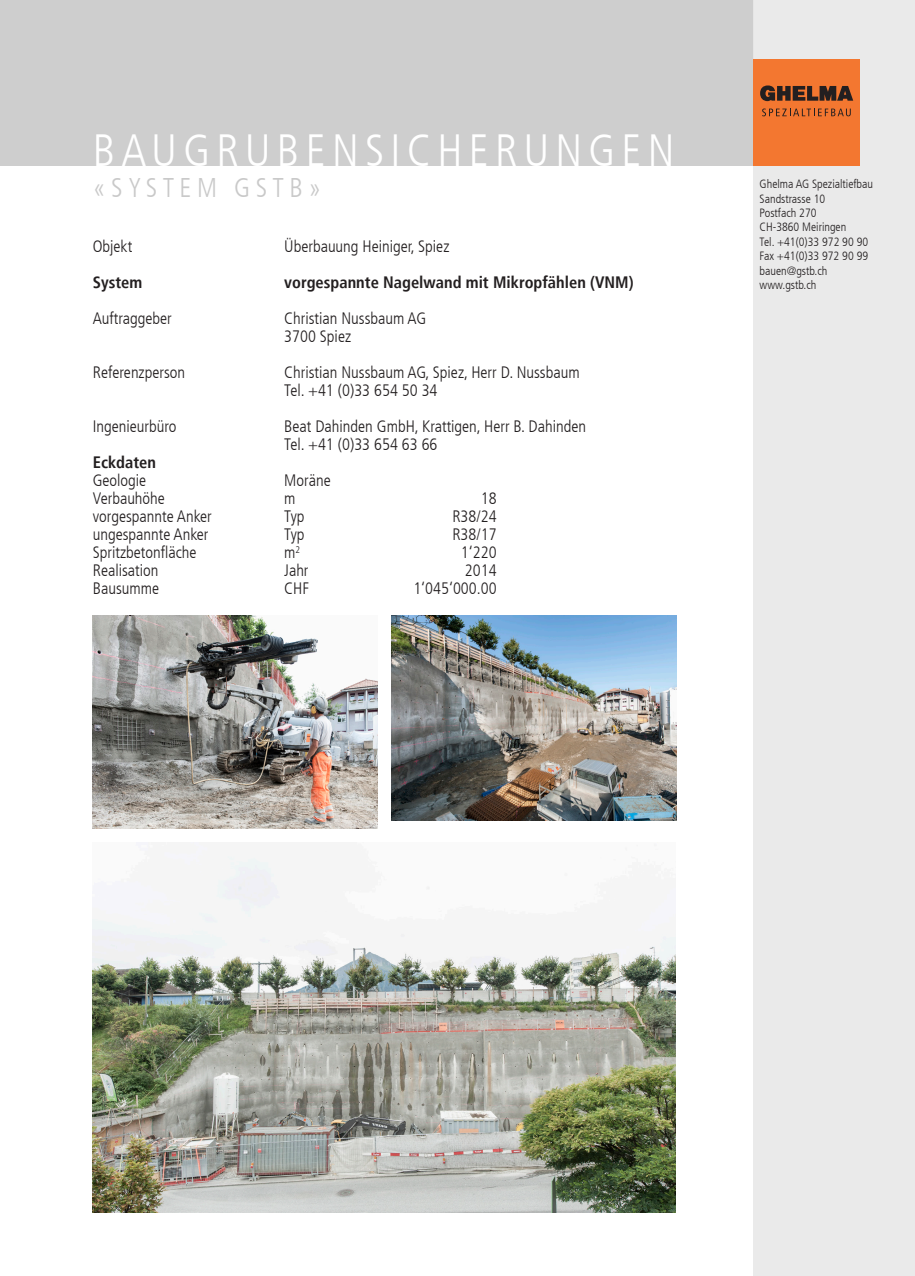
<style>
.page{position:relative;width:915px;height:1276px;background:#fff}
.page>*{position:absolute;margin:0;border:0;box-sizing:border-box;transform-origin:0 0}
.t1{font:300 condensed 45px "Frutiger LT";letter-spacing:.14em;color:#fff}
.t2{font:300 condensed 27px "Frutiger LT";letter-spacing:.2em;color:#c9c9c9}
.t3{font:300 condensed 16.5px/18px "Frutiger LT";color:#231f20}
.t4{font:700 condensed 16.5px "Frutiger LT";color:#231f20}
.t5{font:300 condensed 12px "Frutiger LT";color:#231f20}
</style>
<div class="page">
<div style="left:0;top:0;width:753px;height:166px;background:#c9c9c9"></div>
<div style="left:753px;top:0;width:161px;height:1276px;background:#e8e8e8"></div>
<div style="left:753px;top:59px;width:106px;height:107px;background:#f37730"></div>
<svg style="left:760px;top:85px;width:92px;height:16px"></svg>
<svg style="left:762px;top:108px;width:88px;height:8px"></svg>
<img style="left:93px;top:615px;width:285px;height:214px">
<img style="left:391px;top:615px;width:285px;height:205px">
<img style="left:93px;top:856px;width:582px;height:356px">
<p class="t1" style="left:93px;top:125px;width:583px">BAUGRUBENSICHERUNGEN</p>
<p class="t2" style="left:93px;top:172px;width:230px">«SYSTEM GSTB»</p>
<p class="t5" style="left:759px;top:177px;width:115px">Ghelma AG Spezialtiefbau</p>
<p class="t5" style="left:759px;top:192px;width:67px">Sandstrasse 10</p>
<p class="t5" style="left:759px;top:206px;width:58px">Postfach 270</p>
<p class="t5" style="left:759px;top:220px;width:88px">CH-3860 Meiringen</p>
<p class="t5" style="left:759px;top:235px;width:110px">Tel. +41(0)33 972 90 90</p>
<p class="t5" style="left:759px;top:249px;width:110px">Fax +41(0)33 972 90 99</p>
<p class="t5" style="left:759px;top:264px;width:69px">bauen@gstb.ch</p>
<p class="t5" style="left:759px;top:278px;width:58px">www.gstb.ch</p>
<p class="t3" style="left:93px;top:238px;width:41px">Objekt</p>
<p class="t3" style="left:284px;top:238px;width:167px">Überbauung Heiniger, Spiez</p>
<p class="t4" style="left:93px;top:272px;width:51px">System</p>
<p class="t4" style="left:284px;top:272px;width:351px">vorgespannte Nagelwand mit Mikropfählen (VNM)</p>
<p class="t3" style="left:93px;top:310px;width:80px">Auftraggeber</p>
<p class="t3" style="left:284px;top:310px;width:143px">Christian Nussbaum AG</p>
<p class="t3" style="left:284px;top:328px;width:68px">3700 Spiez</p>
<p class="t3" style="left:93px;top:364px;width:94px">Referenzperson</p>
<p class="t3" style="left:284px;top:364px;width:297px">Christian Nussbaum AG, Spiez, Herr D. Nussbaum<br>Tel. +41 (0)33 654 50 34</p>
<p class="t3" style="left:93px;top:418px;width:85px">Ingenieurbüro</p>
<p class="t3" style="left:284px;top:418px;width:303px">Beat Dahinden GmbH, Krattigen, Herr B. Dahinden</p>
<p class="t3" style="left:284px;top:436px;width:155px">Tel. +41 (0)33 654 63 66</p>
<p class="t4" style="left:93px;top:452px;width:65px">Eckdaten</p>
<p class="t3" style="left:93px;top:472px;width:55px">Geologie</p>
<p class="t3" style="left:284px;top:472px;width:48px">Moräne</p>
<p class="t3" style="left:93px;top:490px;width:74px">Verbauhöhe</p>
<p class="t3" style="left:284px;top:490px;width:13px">m</p>
<p class="t3" style="left:480px;top:490px;width:17px">18</p>
<p class="t3" style="left:93px;top:508px;width:120px">vorgespannte Anker</p>
<p class="t3" style="left:284px;top:508px;width:22px">Typ</p>
<p class="t3" style="left:452px;top:508px;width:46px">R38/24</p>
<p class="t3" style="left:93px;top:526px;width:117px">ungespannte Anker</p>
<p class="t3" style="left:284px;top:526px;width:22px">Typ</p>
<p class="t3" style="left:452px;top:526px;width:46px">R38/17</p>
<p class="t3" style="left:93px;top:544px;width:105px">Spritzbetonfläche</p>
<p class="t3" style="left:284px;top:544px;width:17px">m<sup>2</sup></p>
<p class="t3" style="left:461px;top:544px;width:37px">1‘220</p>
<p class="t3" style="left:93px;top:562px;width:67px">Realisation</p>
<p class="t3" style="left:284px;top:562px;width:26px">Jahr</p>
<p class="t3" style="left:465px;top:562px;width:33px">2014</p>
<p class="t3" style="left:93px;top:580px;width:68px">Bausumme</p>
<p class="t3" style="left:284px;top:580px;width:26px">CHF</p>
<p class="t3" style="left:413px;top:580px;width:85px">1‘045‘000.00</p>
</div>
